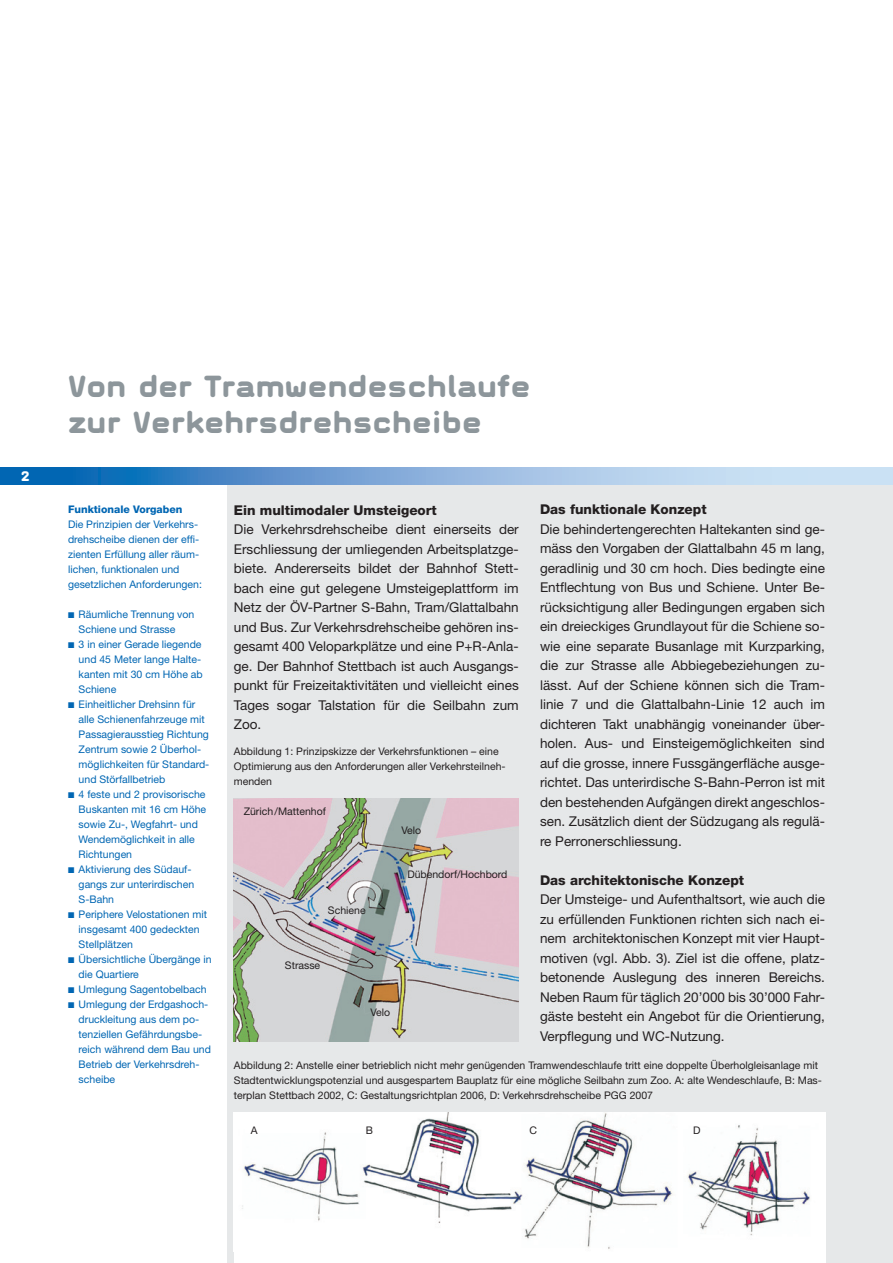
<style>
.page{position:relative;width:893px;height:1263px;background:#fff}
.page>*{position:absolute;margin:0;border:0;box-sizing:border-box;transform-origin:0 0}
.t1{font:900 36px/36px "VBG";color:#8d969b}
.t2{font:900 16.5px "VBG";color:#fff}
.t3{font:13.5px/19.5px "Helvetica Neue";color:#231f20;text-align:justify}
.t4{font:800 13.5px "Helvetica Neue";color:#231f20}
.t5{font:10.5px/15px "Helvetica Neue";color:#0166b3}
.t6{font:10.5px/15px "Helvetica Neue";color:#231f20}
.t7{font:800 10.5px "Helvetica Neue";color:#0166b3}
</style>
<div class="page">
<div style="left:227px;top:485px;width:666px;height:778px;background:#e6e8e9"></div>
<svg style="left:0;top:468px;width:893px;height:17px;background:#7dadd9"></svg>
<img style="left:234px;top:798px;width:285px;height:243px">
<div style="left:234px;top:1112px;width:591px;height:151px;background:#fff"></div>
<img style="left:242px;top:1112px;width:568px;height:137px">
<p class="t2" style="left:21px;top:467px;width:10px">2</p>
<h1 class="t1" style="left:68px;top:368px;width:464px">Von der Tramwendeschlaufe zur Verkehrsdrehscheibe</h1>
<p class="t7" style="left:68px;top:503px;width:116px">Funktionale Vorgaben</p>
<p class="t5" style="left:68px;top:516px;width:135px">Die Prinzipien der Verkehrs&shy;drehscheibe dienen der effi&shy;zienten Erfüllung aller räum&shy;lichen, funktionalen und gesetzlichen Anforderungen:</p>
<p class="t5" style="left:79px;top:606px;width:117px;text-indent:-11px">■ Räumliche Trennung von<br>Schiene und Strasse</p>
<p class="t5" style="left:79px;top:636px;width:126px;text-indent:-11px">■ 3 in einer Gerade liegende und 45 Meter lange Halte&shy;kanten mit 30 cm Höhe ab<br>Schiene</p>
<p class="t5" style="left:79px;top:696px;width:132px;text-indent:-11px">■ Einheitlicher Drehsinn für alle Schienenfahrzeuge mit<br>Passagierausstieg Richtung<br>Zentrum sowie 2 Überhol&shy;möglichkeiten für Standard&shy;und Störfallbetrieb</p>
<p class="t5" style="left:79px;top:786px;width:129px;text-indent:-11px">■ 4 feste und 2 provisorische<br>Buskanten mit 16 cm Höhe sowie Zu-, Wegfahrt- und<br>Wendemöglichkeit in alle<br>Richtungen</p>
<p class="t5" style="left:79px;top:861px;width:117px;text-indent:-11px">■ Aktivierung des Südauf&shy;gangs zur unterirdischen<br>S-Bahn</p>
<p class="t5" style="left:79px;top:906px;width:130px;text-indent:-11px">■ Periphere Velostationen mit insgesamt 400 gedeckten<br>Stellplätzen</p>
<p class="t5" style="left:79px;top:951px;width:134px;text-indent:-11px">■ Übersichtliche Übergänge in die Quartiere</p>
<p class="t5" style="left:68px;top:981px;width:140px">■ Umlegung Sagentobelbach</p>
<p class="t5" style="left:79px;top:996px;width:134px;text-indent:-11px">■ Umlegung der Erdgashoch&shy;druckleitung aus dem po&shy;tenziellen Gefährdungsbe&shy;reich während dem Bau und<br>Betrieb der Verkehrsdreh&shy;scheibe</p>
<p class="t4" style="left:234px;top:502px;width:205px">Ein multimodaler Umsteigeort</p>
<p class="t3" style="left:234px;top:519px;width:286px">Die Verkehrsdrehscheibe dient einerseits der Erschliessung der umliegenden Arbeitsplatzge&shy;biete. Andererseits bildet der Bahnhof Stett&shy;bach eine gut gelegene Umsteigeplattform im Netz der ÖV-Partner S-Bahn, Tram/Glattalbahn und Bus. Zur Verkehrsdrehscheibe gehören ins&shy;gesamt 400 Veloparkplätze und eine P+R-Anla&shy;ge. Der Bahnhof Stettbach ist auch Ausgangs&shy;punkt für Freizeitaktivitäten und vielleicht eines Tages sogar Talstation für die Seilbahn zum Zoo.</p>
<p class="t6" style="left:234px;top:744px;width:273px">Abbildung 1: Prinzipskizze der Verkehrsfunktionen – eine<br>Optimierung aus den Anforderungen aller Verkehrsteilneh&shy;menden</p>
<p class="t6" style="left:244px;top:804px;width:84px">Zürich/Mattenhof</p>
<p class="t6" style="left:328px;top:902px;width:39px">Schiene</p>
<p class="t6" style="left:401px;top:823px;width:21px">Velo</p>
<p class="t6" style="left:407px;top:866px;width:102px">Dübendorf/Hochbord</p>
<p class="t6" style="left:285px;top:957px;width:37px">Strasse</p>
<p class="t6" style="left:370px;top:1004px;width:21px">Velo</p>
<p class="t4" style="left:540px;top:502px;width:168px">Das funktionale Konzept</p>
<p class="t3" style="left:540px;top:519px;width:286px">Die behindertengerechten Haltekanten sind ge&shy;mäss den Vorgaben der Glattalbahn 45 m lang, geradlinig und 30 cm hoch. Dies bedingte eine Entflechtung von Bus und Schiene. Unter Be&shy;rücksichtigung aller Bedingungen ergaben sich ein dreieckiges Grundlayout für die Schiene so&shy;wie eine separate Busanlage mit Kurzparking, die zur Strasse alle Abbiegebeziehungen zu&shy;lässt. Auf der Schiene können sich die Tram&shy;linie 7 und die Glattalbahn-Linie 12 auch im dichteren Takt unabhängig voneinander über&shy;holen. Aus- und Einsteigemöglichkeiten sind auf die grosse, innere Fussgängerfläche ausge&shy;richtet. Das unterirdische S-Bahn-Perron ist mit den bestehenden Aufgängen direkt angeschlos&shy;sen. Zusätzlich dient der Südzugang als regulä&shy;re Perronerschliessung.</p>
<p class="t4" style="left:540px;top:872px;width:206px">Das architektonische Konzept</p>
<p class="t3" style="left:540px;top:890px;width:286px">Der Umsteige- und Aufenthaltsort, wie auch die zu erfüllenden Funktionen richten sich nach ei&shy;nem architektonischen Konzept mit vier Haupt&shy;motiven (vgl. Abb. 3). Ziel ist die offene, platz&shy;betonende Auslegung des inneren Bereichs.<br>Neben Raum für täglich 20’000 bis 30’000 Fahr&shy;gäste besteht ein Angebot für die Orientierung, Verpflegung und WC-Nutzung.</p>
<p class="t6" style="left:234px;top:1057px;width:590px">Abbildung 2: Anstelle einer betrieblich nicht mehr genügenden Tramwendeschlaufe tritt eine doppelte Überholgleisanlage mit<br>Stadtentwicklungspotenzial und ausgespartem Bauplatz für eine mögliche Seilbahn zum Zoo. A: alte Wendeschlaufe, B: Mas&shy;terplan Stettbach 2002, C: Gestaltungsrichtplan 2006, D: Verkehrsdrehscheibe PGG 2007</p>
<p class="t6" style="left:251px;top:1122px;width:8px">A</p>
<p class="t6" style="left:366px;top:1122px;width:9px">B</p>
<p class="t6" style="left:529px;top:1122px;width:9px">C</p>
<p class="t6" style="left:693px;top:1122px;width:9px">D</p>
</div>
